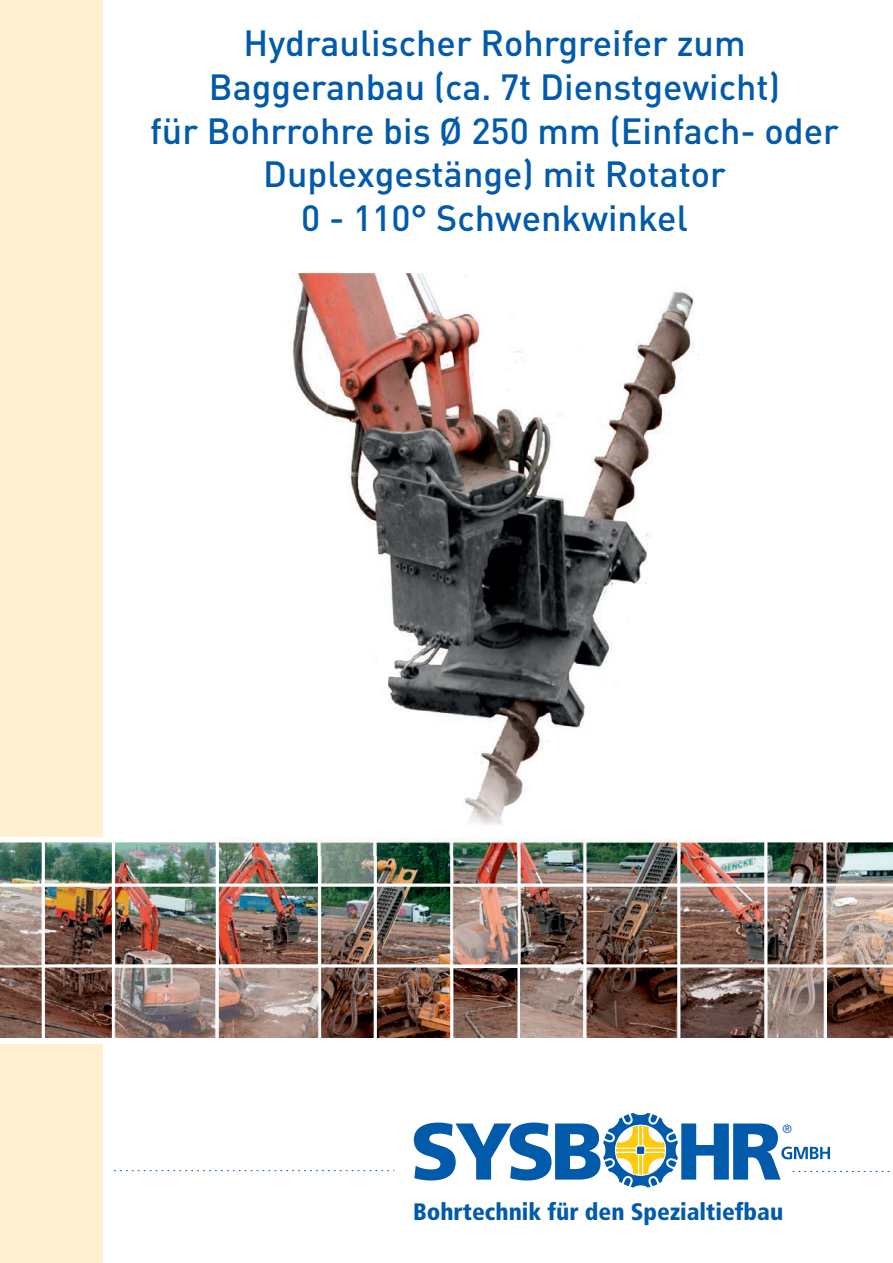
<style>
.page{position:relative;width:893px;height:1263px;background:#fff}
.page>*{position:absolute;margin:0;border:0;box-sizing:border-box;transform-origin:0 0}
.t1{font:36px/43.7px "DIN";color:#015aaa;text-align:center}
.t2{font:900 condensed 23.85px "Frutiger";color:#015aaa}
.t3{font:300 11.85px "Frutiger LT Std";color:#015aaa}
</style>
<div class="page">
<div style="left:0;top:0;width:102px;height:837px;background:#fef0d0"></div>
<div style="left:0;top:1044px;width:102px;height:219px;background:#fef0d0"></div>
<svg style="left:114px;top:1170px;width:280px;height:1px"></svg>
<svg style="left:413px;top:1113px;width:477px;height:75px"></svg>
<img style="left:0;top:842px;width:216px;height:196px">
<img style="left:219px;top:842px;width:462px;height:196px">
<img style="left:681px;top:842px;width:212px;height:196px">
<hr style="left:42px;top:842px;width:3px;height:196px;background:#fff">
<hr style="left:112px;top:842px;width:3px;height:196px;background:#fff">
<hr style="left:318px;top:842px;width:3px;height:196px;background:#fff">
<hr style="left:450px;top:842px;width:3px;height:196px;background:#fff">
<svg style="left:517px;top:856px;width:4px;height:182px"></svg>
<hr style="left:677px;top:842px;width:3px;height:196px;background:#fff">
<hr style="left:823px;top:842px;width:3px;height:196px;background:#fff">
<hr style="left:374px;top:842px;width:3px;height:196px;background:#fff">
<hr style="left:583px;top:842px;width:3px;height:196px;background:#fff">
<hr style="left:764px;top:842px;width:3px;height:196px;background:#fff">
<svg style="left:0;top:883px;width:893px;height:4px"></svg>
<hr style="left:0;top:964px;width:893px;height:3px;background:#fff">
<img style="left:0;top:886px;width:42px;height:80px">
<img style="left:114px;top:966px;width:205px;height:72px">
<img style="left:452px;top:885px;width:67px;height:83px">
<img style="left:521px;top:965px;width:64px;height:73px">
<img style="left:825px;top:886px;width:68px;height:80px">
<img style="left:765px;top:967px;width:60px;height:71px">
<img style="left:320px;top:856px;width:56px;height:30px">
<img style="left:222px;top:273px;width:520px;height:583px">
<p class="t1" style="left:150px;top:25px;width:690px">Hydraulischer Rohrgreifer zum<br>Baggeranbau (ca. 7t Dienstgewicht)<br>für Bohrrohre bis Ø 250 mm (Einfach- oder<br>Duplexgestänge) mit Rotator<br>0 - 110° Schwenkwinkel</p>
<p class="t3" style="left:782px;top:1124px;width:11px">®</p>
<p class="t2" style="left:413px;top:1202px;width:372px">Bohrtechnik für den Spezialtiefbau</p>
</div>
